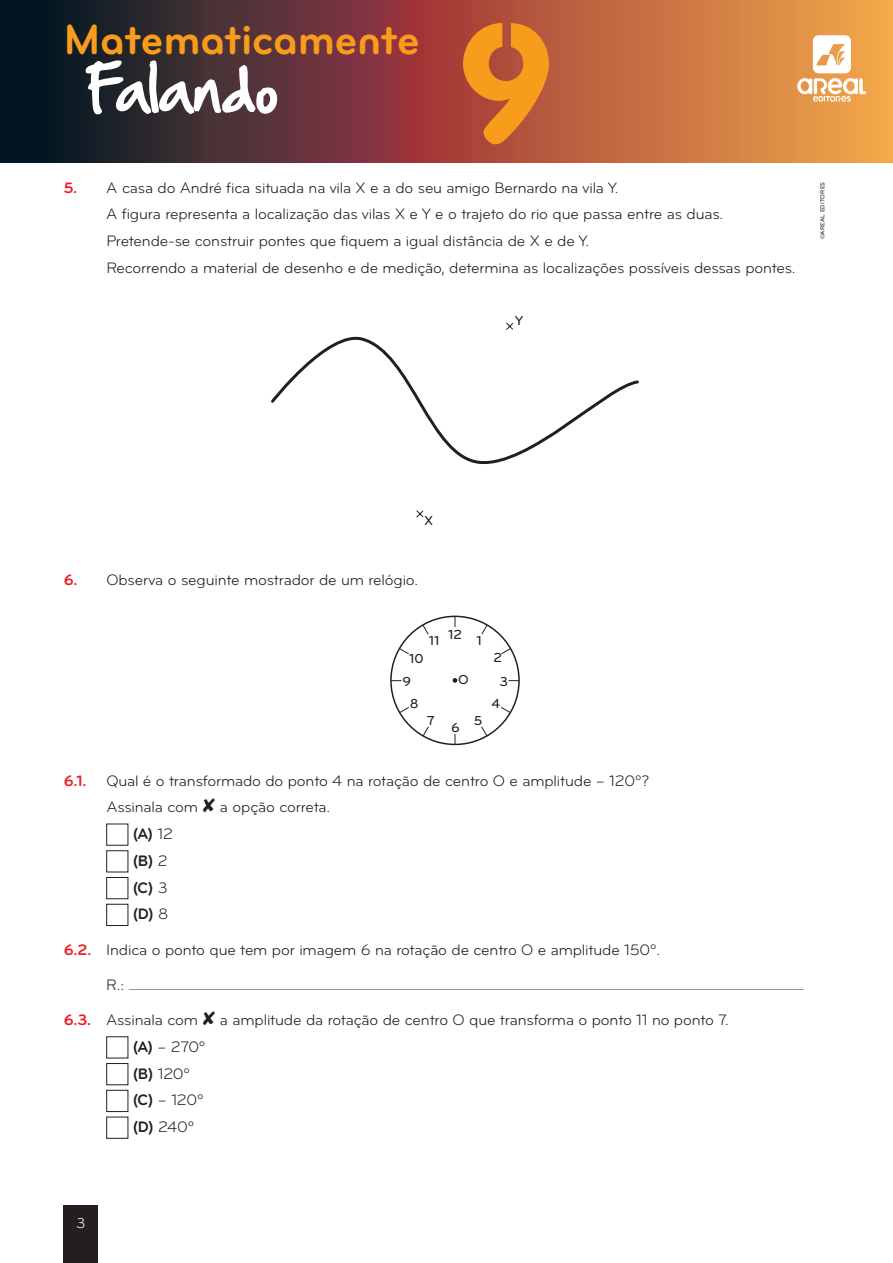
<style>
.page{position:relative;width:893px;height:1263px;background:#fff}
.page>*{position:absolute;margin:0;border:0;box-sizing:border-box;transform-origin:0 0}
.t1{font:700 175.95px "Rounded Stencil EF";color:#f89c1c}
.t2{font:82.65px "Logotipos Std Areal";color:#fff}
.t3{font:55.8px "Hand Of Sean";letter-spacing:-.02em;color:#fff}
.t4{font:43.95px "Bryant Pro Bold Alternate";letter-spacing:-.01em;color:#f89c1c}
.t5{font:15.75px/26.7px "Bryant Pro";letter-spacing:-.01em;color:#231f20}
.t6{font:700 15.75px "Bryant Pro";color:#231f20}
.t7{font:14.85px "Bryant Pro";color:#fff}
.t8{font:500 13.5px/23.9px "Bryant Pro";color:#231f20;text-align:center}
.t9{font:500 6px "Bryant Pro";letter-spacing:.025em;color:#231f20}
.s1{font-weight:700;color:#ee1d23}
.s2{font-weight:400}
.s3{font-weight:700}
</style>
<div class="page">
<svg style="left:203px;top:0;width:690px;height:163px;background:#ac5d40"></svg>
<div style="left:0;top:0;width:203px;height:163px;background:linear-gradient(to right,#00111f,#3e3031)"></div>
<div style="left:64px;top:1205px;width:34px;height:58px;background:#231f20"></div>
<div style="left:106px;top:824px;width:22px;height:22px;border:1px solid #231f20"></div>
<div style="left:106px;top:850px;width:22px;height:22px;border:1px solid #231f20"></div>
<div style="left:106px;top:877px;width:22px;height:22px;border:1px solid #231f20"></div>
<div style="left:106px;top:904px;width:22px;height:22px;border:1px solid #231f20"></div>
<hr style="left:127px;top:989px;width:678px;height:3px;background:#231f20;opacity:.25">
<div style="left:106px;top:1036px;width:22px;height:22px;border:1px solid #231f20"></div>
<div style="left:106px;top:1063px;width:22px;height:22px;border:1px solid #231f20"></div>
<div style="left:106px;top:1090px;width:22px;height:22px;border:1px solid #231f20"></div>
<div style="left:106px;top:1117px;width:22px;height:22px;border:1px solid #231f20"></div>
<svg style="left:271px;top:336px;width:368px;height:121px"></svg>
<svg style="left:416px;top:322px;width:98px;height:196px"></svg>
<svg style="left:390px;top:616px;width:130px;height:129px"></svg>
<h3 class="t4" style="left:64px;top:16px;width:358px">Matematicamente</h3>
<h1 class="t1" style="left:452px;top:-13px;width:110px">9</h1>
<h3 class="t3" style="left:84px;top:39px;width:196px">Falando</h3>
<h2 class="t2" style="left:797px;top:25px;width:70px">a</h2>
<p class="t5" style="left:106px;top:174px;width:691px;text-indent:-43px"><span class="s1">5.</span> A casa do André fica situada na vila X e a do seu amigo Bernardo na vila Y.<br>A figura representa a localização das vilas X e Y e o trajeto do rio que passa entre as duas.<br>Pretende-se construir pontes que fiquem a igual distância de X e de Y.<br>Recorrendo a material de desenho e de medição, determina as localizações possíveis dessas pontes.</p>
<p class="t8" style="left:515px;top:309px;width:10px">Y</p>
<p class="t9" style="left:819px;top:239px;width:59px;rotate:-90deg">©AREAL EDITORES</p>
<p class="t8" style="left:424px;top:509px;width:11px">X</p>
<p class="t5" style="left:64px;top:566px;width:356px"><span class="s1">6.</span> Observa o seguinte mostrador de um relógio.</p>
<p class="t8" style="left:429px;top:625px;width:35px">11 12</p>
<p class="t8" style="left:458px;top:668px;width:12px">O</p>
<p class="t8" style="left:409px;top:647px;width:16px">10</p>
<p class="t8" style="left:402px;top:670px;width:10px">9</p>
<p class="t8" style="left:410px;top:692px;width:10px">8</p>
<p class="t8" style="left:477px;top:629px;width:7px">1</p>
<p class="t8" style="left:427px;top:709px;width:9px">7</p>
<p class="t8" style="left:451px;top:716px;width:10px">6</p>
<p class="t8" style="left:474px;top:709px;width:10px">5</p>
<p class="t8" style="left:493px;top:646px;width:16px">2<br>3</p>
<p class="t8" style="left:491px;top:692px;width:10px">4</p>
<p class="t5" style="left:64px;top:767px;width:587px"><span class="s1">6.1.</span> Qual é o transformado do ponto 4 na rotação de centro O e amplitude – 120º?</p>
<p class="t5" style="left:106px;top:794px;width:225px">Assinala com ✘ a opção correta.</p>
<p class="t6" style="left:133px;top:825px;width:42px">(A) <span class="s2">12</span></p>
<p class="t6" style="left:133px;top:852px;width:36px">(B) <span class="s2">2</span></p>
<p class="t6" style="left:133px;top:879px;width:37px">(C) <span class="s2">3</span></p>
<p class="t6" style="left:133px;top:906px;width:37px">(D) <span class="s2">8</span></p>
<p class="t5" style="left:64px;top:936px;width:598px"><span class="s1">6.2.</span> Indica o ponto que tem por imagem 6 na rotação de centro O e amplitude 150º.</p>
<p class="t5" style="left:106px;top:972px;width:19px">R.:</p>
<p class="t5" style="left:133px;top:1007px;width:598px;text-indent:-69px"><span class="s1">6.3.</span> Assinala com ✘ a amplitude da rotação de centro O que transforma o ponto 11 no ponto 7. <span class="s3">(A)</span> – 270º<br><span class="s3">(B)</span> 120º<br><span class="s3">(C)</span> – 120º<br><span class="s3">(D)</span> 240º</p>
<p class="t7" style="left:76px;top:1215px;width:11px">3</p>
</div>
